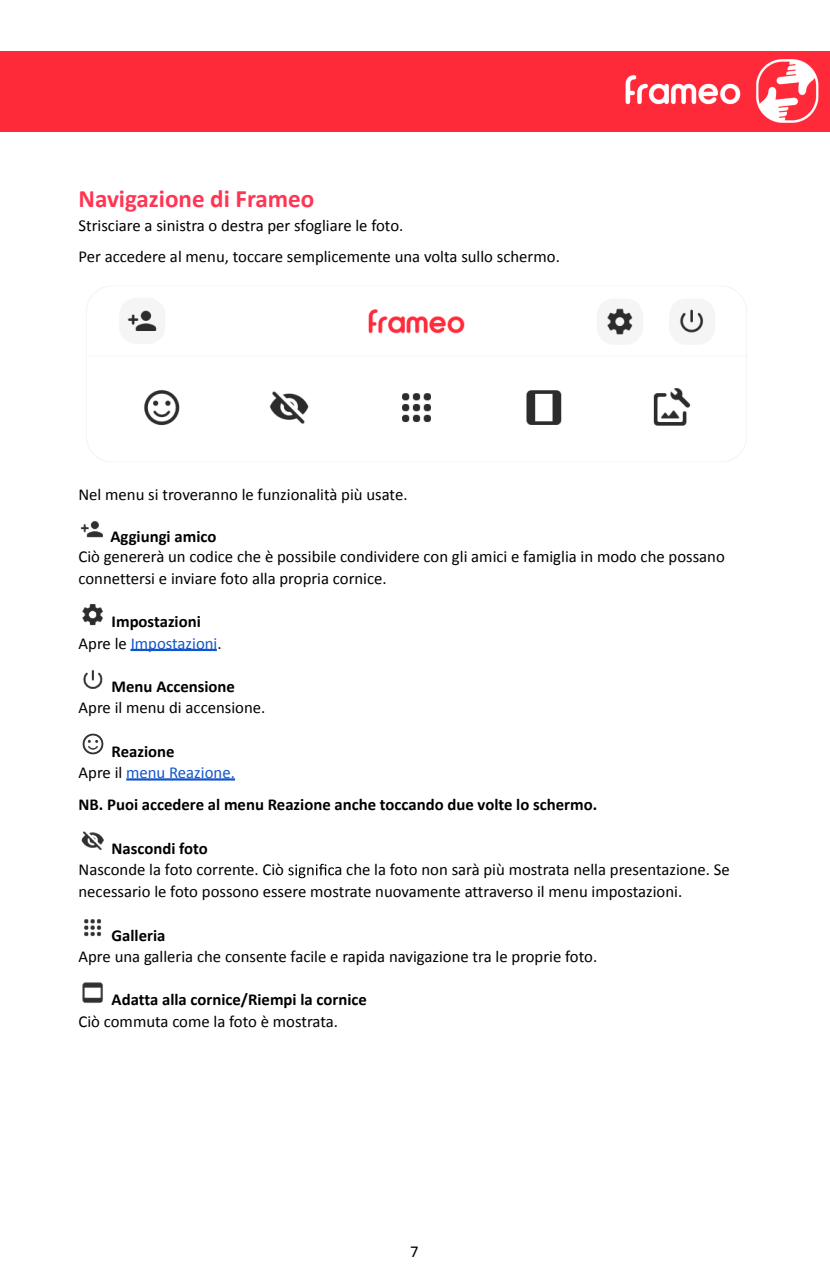
<style>
.page{position:relative;width:830px;height:1276px;background:#fff}
.page>*{position:absolute;margin:0;border:0;box-sizing:border-box;transform-origin:0 0}
.t1{font:700 24.97px "Calibri";color:#ff3653}
.t2{font:16.65px/21.8px "Calibri";color:#000}
.t3{font:700 16.65px/21.4px "Calibri";color:#000}
.t4{font:16.65px/21.2px "Calibri";color:#15c}
.s1{font-weight:400}
.s2{font-weight:400;color:#15c}
.s3{font-weight:700;color:#000}
.s4{color:#000}
</style>
<div class="page">
<svg style="left:288px;top:864px;width:46px;height:14px"></svg>
<hr style="left:130px;top:649px;width:87px;height:2px;background:#15c">
<hr style="left:126px;top:778px;width:109px;height:2px;background:#15c">
<img style="left:86px;top:286px;width:661px;height:176px">
<img style="left:80px;top:521px;width:23px;height:17px">
<img style="left:82px;top:604px;width:21px;height:22px">
<img style="left:83px;top:669px;width:20px;height:20px">
<img style="left:82px;top:733px;width:22px;height:22px">
<img style="left:81px;top:831px;width:23px;height:19px">
<img style="left:84px;top:919px;width:18px;height:18px">
<img style="left:82px;top:982px;width:21px;height:21px">
<div style="left:0;top:52px;width:828px;height:79px;background:#ff2a39"></div>
<h1 class="t1" style="left:78px;top:182px;width:237px">Navigazione di Frameo</h1>
<p class="t2" style="left:78px;top:210px;width:482px;line-height:31.3px">Strisciare a sinistra o destra per sfogliare le foto.<br>Per accedere al menu, toccare semplicemente una volta sullo schermo.</p>
<p class="t2" style="left:78px;top:484px;width:330px">Nel menu si troveranno le funzionalità più usate.</p>
<p class="t3" style="left:110px;top:525px;width:107px">Aggiungi amico</p>
<p class="t2" style="left:78px;top:545px;width:647px">Ciò genererà un codice che è possibile condividere con gli amici e famiglia in modo che possano connettersi e inviare foto alla propria cornice.</p>
<p class="t3" style="left:78px;top:611px;width:144px;text-indent:33px">Impostazioni<br><span class="s1">Apre le</span> <span class="s2">Impostazioni</span><span class="s1">.</span></p>
<p class="t3" style="left:111px;top:676px;width:125px">Menu Accensione</p>
<p class="t2" style="left:78px;top:697px;width:188px">Apre il menu di accensione.</p>
<p class="t4" style="left:78px;top:741px;width:158px;text-indent:33px"><span class="s3">Reazione<br></span><span class="s4">Apre il</span> menu Reazione.</p>
<p class="t3" style="left:78px;top:794px;width:520px">NB. Puoi accedere al menu Reazione anche toccando due volte lo schermo.</p>
<p class="t3" style="left:111px;top:837px;width:98px">Nascondi foto</p>
<p class="t2" style="left:78px;top:859px;width:207px">Nasconde la foto corrente. Ciò</p>
<p class="t2" style="left:78px;top:859px;width:652px;text-indent:256px">a che la foto non sarà più mostrata nella presentazione. Se necessario le foto possono essere mostrate nuovamente attraverso il menu impostazioni.</p>
<p class="t3" style="left:111px;top:924px;width:55px">Galleria</p>
<p class="t2" style="left:78px;top:945px;width:520px">Apre una galleria che consente facile e rapida navigazione tra le proprie foto.</p>
<p class="t3" style="left:111px;top:989px;width:257px">Adatta alla cornice/Riempi la cornice</p>
<p class="t2" style="left:78px;top:1010px;width:261px">Ciò commuta come la foto è mostrata.</p>
<p class="t2" style="left:410px;top:1240px;width:10px">7</p>
</div>
